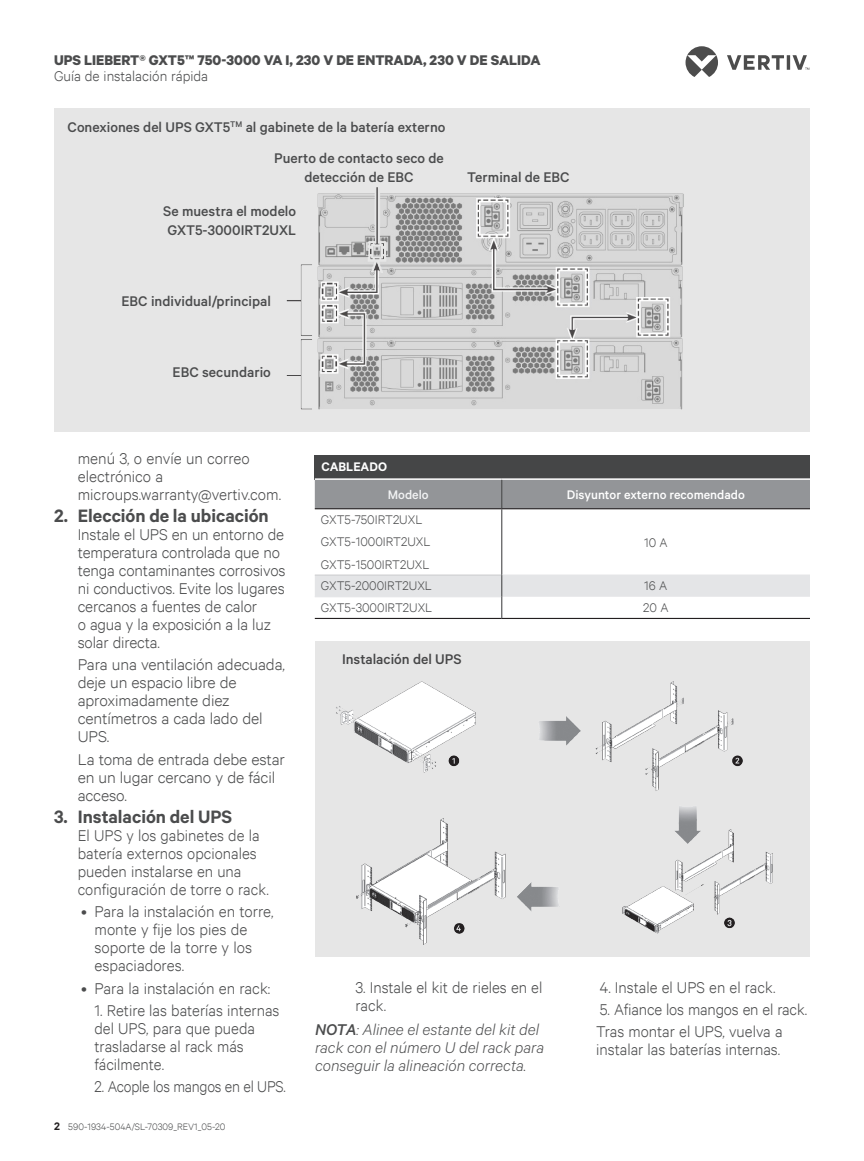
<style>
.page{position:relative;width:864px;height:1161px;background:#fff}
.page>*{position:absolute;margin:0;border:0;box-sizing:border-box;transform-origin:0 0}
.t1{font:600 17.25px "Calibre";color:#4b4c4d}
.Numbered_Body{font:300 15px/18px "Calibre";letter-spacing:-.005em;color:#4b4c4d}
.Note_Body{font:italic 300 15px/18px "Calibre";color:#4b4c4d}
.Numbered_Body-2{font:300 15px "Calibre";letter-spacing:-.005em;color:#4b4c4d;scale:.94 1}
.Bodyheader-2{font:500 13.5px/19px "Calibre";color:#4b4c4d;text-align:center}
.Bodyheader-1{font:500 13.5px "Calibre";color:#4b4c4d}
.t2{font:700 13.5px "Calibre";color:#4b4c4d}
.t3{font:300 13.5px "Calibre";color:#4b4c4d}
.Body{font:300 12px "Calibre";color:#4b4c4d}
.Body-2{font:500 12px "Calibre";color:#fff}
.Body-3{font:600 12px "Calibre";color:#fff}
.Body-4{font:500 12px "Calibre";color:#f2f3f4}
.t4{font:300 9px "Calibre";color:#4b4c4d}
.s1{font-weight:600;font-size:10.5px;color:#231f20}
.s2{font-weight:500}
</style>
<div class="page">
<svg style="left:686px;top:46px;width:123px;height:31px"></svg>
<div style="left:54px;top:109px;width:756px;height:323px;background:#e6e6e6"></div>
<div style="left:315px;top:642px;width:495px;height:315px;background:#e6e6e6"></div>
<img style="left:336px;top:681px;width:437px;height:264px">
<img style="left:286px;top:187px;width:398px;height:223px">
<div style="left:315px;top:455px;width:495px;height:24px;background:#454647"></div>
<hr style="left:315px;top:478px;width:187px;height:2px;background:#fff">
<hr style="left:502px;top:478px;width:308px;height:2px;background:#fff">
<hr style="left:501px;top:509px;width:1px;height:66px;background:#4b4c4d">
<hr style="left:315px;top:618px;width:187px;height:1px;background:#231f20">
<div style="left:315px;top:479px;width:495px;height:29px;background:#939598"></div>
<hr style="left:315px;top:508px;width:187px;height:1px;background:#231f20">
<hr style="left:502px;top:508px;width:308px;height:1px;background:#231f20">
<svg style="left:315px;top:575px;width:495px;height:43px"></svg>
<hr style="left:502px;top:618px;width:308px;height:1px;background:#231f20">
<p class="t2" style="left:54px;top:50px;width:488px">UPS LIEBERT® GXT5™ 750-3000 VA I, 230 V DE ENTRADA, 230 V DE SALIDA</p>
<p class="t3" style="left:54px;top:67px;width:156px">Guía de instalación rápida</p>
<p class="Bodyheader-1" style="left:68px;top:117px;width:379px">Conexiones del UPS GXT5<sup>TM</sup> al gabinete de la batería externo</p>
<p class="Bodyheader-2" style="left:274px;top:148px;width:171px">Puerto de contacto seco de detección de EBC</p>
<p class="Bodyheader-2" style="left:163px;top:201px;width:134px">Se muestra el modelo<br>GXT5-3000IRT2UXL</p>
<p class="Bodyheader-2" style="left:467px;top:167px;width:104px">Terminal de EBC</p>
<p class="Bodyheader-2" style="left:121px;top:291px;width:151px">EBC individual/principal</p>
<p class="Bodyheader-2" style="left:173px;top:362px;width:100px">EBC secundario</p>
<p class="Numbered_Body" style="left:78px;top:448px;width:205px">menú 3, o envíe un correo electrónico a microups.warranty@vertiv.com.</p>
<p class="t1" style="left:54px;top:504px;width:216px">2. Elección de la ubicación</p>
<p class="Numbered_Body" style="left:78px;top:525px;width:209px">Instale el UPS en un entorno de temperatura controlada que no tenga contaminantes corrosivos ni conductivos. Evite los lugares cercanos a fuentes de calor<br>o agua y la exposición a la luz solar directa.</p>
<p class="Numbered_Body" style="left:78px;top:655px;width:209px">Para una ventilación adecuada, deje un espacio libre de aproximadamente diez centímetros a cada lado del<br>UPS.</p>
<p class="Numbered_Body" style="left:78px;top:749px;width:209px">La toma de entrada debe estar en un lugar cercano y de fácil acceso.</p>
<p class="t1" style="left:54px;top:805px;width:180px">3. Instalación del UPS</p>
<p class="Numbered_Body" style="left:78px;top:826px;width:193px">El UPS y los gabinetes de la batería externos opcionales pueden instalarse en una configuración de torre o rack.</p>
<p class="Numbered_Body" style="left:94px;top:902px;width:181px;text-indent:-14px">• Para la instalación en torre, monte y fije los pies de soporte de la torre y los espaciadores.</p>
<p class="Numbered_Body" style="left:81px;top:978px;width:191px">• Para la instalación en rack:</p>
<p class="Numbered_Body" style="left:94px;top:1001px;width:187px">1. Retire las baterías internas del UPS, para que pueda trasladarse al rack más fácilmente.</p>
<p class="Numbered_Body-2" style="left:94px;top:1077px;width:205px">2. Acople los mangos en el UPS.</p>
<p class="t4" style="left:54px;top:1121px;width:173px"><span class="s1">2</span> 590-1934-504A/SL-70309_REV1_05-20</p>
<p class="Body-3" style="left:322px;top:459px;width:67px">CABLEADO</p>
<p class="Body-4" style="left:388px;top:486px;width:42px">Modelo</p>
<p class="Body-2" style="left:567px;top:486px;width:180px">Disyuntor externo recomendado</p>
<p class="Body" style="left:321px;top:512px;width:103px">GXT5-750IRT2UXL</p>
<p class="Body" style="left:321px;top:534px;width:111px">GXT5-1000IRT2UXL</p>
<p class="Body" style="left:321px;top:556px;width:110px">GXT5-1500IRT2UXL</p>
<p class="Body" style="left:644px;top:534px;width:25px">10 A</p>
<p class="Body" style="left:321px;top:578px;width:113px">GXT5-2000IRT2UXL</p>
<p class="Body" style="left:644px;top:578px;width:25px">16 A</p>
<p class="Body" style="left:321px;top:600px;width:113px">GXT5-3000IRT2UXL</p>
<p class="Body" style="left:643px;top:600px;width:27px">20 A</p>
<p class="Bodyheader-1" style="left:342px;top:650px;width:121px">Instalación del UPS</p>
<p class="Numbered_Body" style="left:356px;top:978px;width:188px">3. Instale el kit de rieles en el rack.</p>
<p class="Note_Body" style="left:315px;top:1020px;width:231px"><span class="s2">NOTA</span>: Alinee el estante del kit del rack con el número U del rack para conseguir la alineación correcta.</p>
<p class="Numbered_Body" style="left:600px;top:978px;width:177px">4. Instale el UPS en el rack.</p>
<p class="Numbered_Body" style="left:600px;top:1000px;width:209px">5. Afiance los mangos en el rack.</p>
<p class="Numbered_Body" style="left:596px;top:1022px;width:188px">Tras montar el UPS, vuelva a instalar las baterías internas.</p>
</div>
